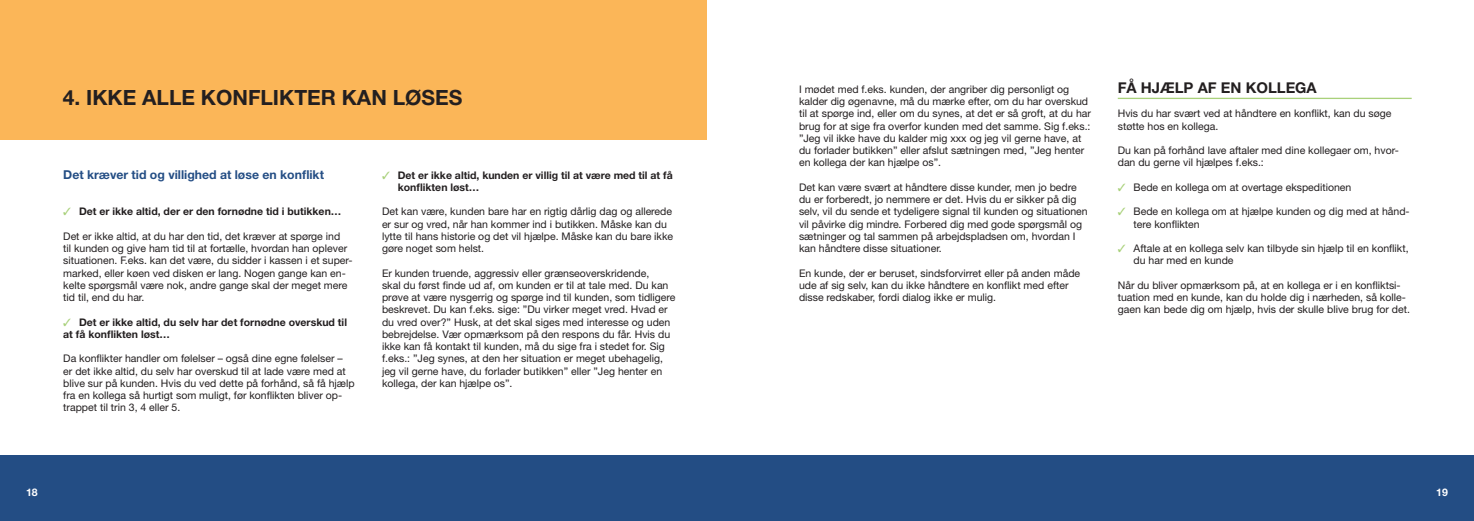
<style>
.page{position:relative;width:1474px;height:521px;background:#fff}
.page>*{position:absolute;margin:0;border:0;box-sizing:border-box;transform-origin:0 0}
.Afsnitsoverskrifter{font:700 21px "Helvetica Neue";color:#231f20}
.Underrubrik{font:700 14.88px "Helvetica Neue";color:#231f20}
.Mellemrubrik{font:700 12.25px "Helvetica Neue";color:#234d84}
.Brød{font:10.5px/12.2px "Helvetica Neue";color:#231f20}
.t1{font:700 10.5px/12.2px "Helvetica Neue";color:#231f20}
.t2{font:700 10.5px "Helvetica Neue";color:#fff}
.s1{color:#a9d17b}
</style>
<div class="page">
<div style="left:0;top:455px;width:1473px;height:66px;background:#234d84"></div>
<div style="left:0;top:0;width:706px;height:140px;background:#fbb658"></div>
<hr style="left:1117px;top:98px;width:294px;height:1px;background:#a9d17b">
<p class="Afsnitsoverskrifter" style="left:63px;top:85px;width:401px">4. IKKE ALLE KONFLIKTER KAN LØSES</p>
<p class="Mellemrubrik" style="left:63px;top:167px;width:262px">Det kræver tid og villighed at løse en konflikt</p>
<p class="t1" style="left:63px;top:205px;width:280px"><span class="s1">✓</span> Det er ikke altid, der er den fornødne tid i butikken…</p>
<p class="Brød" style="left:63px;top:230px;width:291px">Det er ikke altid, at du har den tid, det kræver at spørge ind<br>til kunden og give ham tid til at fortælle, hvordan han oplever situationen. F.eks. kan det være, du sidder i kassen i et super&shy;marked, eller køen ved disken er lang. Nogen gange kan en&shy;kelte spørgsmål være nok, andre gange skal der meget mere tid til, end du har.</p>
<p class="t1" style="left:63px;top:315px;width:285px"><span class="s1">✓</span> Det er ikke altid, du selv har det fornødne overskud til at få konflikten løst…</p>
<p class="Brød" style="left:63px;top:352px;width:293px">Da konflikter handler om følelser – også dine egne følelser – er det ikke altid, du selv har overskud til at lade være med at blive sur på kunden. Hvis du ved dette på forhånd, så få hjælp fra en kollega så hurtigt som muligt, før konflikten bliver op&shy;trappet til trin 3, 4 eller 5.</p>
<p class="t1" style="left:398px;top:168px;width:276px;text-indent:-16px"><span class="s1">✓</span> Det er ikke altid, kunden er villig til at være med til at få konflikten løst…</p>
<p class="Brød" style="left:382px;top:205px;width:292px">Det kan være, kunden bare har en rigtig dårlig dag og allerede er sur og vred, når han kommer ind i butikken. Måske kan du lytte til hans historie og det vil hjælpe. Måske kan du bare ikke gøre noget som helst.</p>
<p class="Brød" style="left:382px;top:267px;width:295px">Er kunden truende, aggressiv eller grænseoverskridende,<br>skal du først finde ud af, om kunden er til at tale med. Du kan prøve at være nysgerrig og spørge ind til kunden, som tidligere beskrevet. Du kan f.eks. sige: ”Du virker meget vred. Hvad er du vred over?” Husk, at det skal siges med interesse og uden bebrejdelse. Vær opmærksom på den respons du får. Hvis du ikke kan få kontakt til kunden, må du sige fra i stedet for. Sig f.eks.: ”Jeg synes, at den her situation er meget ubehagelig, jeg vil gerne have, du forlader butikken” eller ”Jeg henter en kollega, der kan hjælpe os”.</p>
<p class="Brød" style="left:799px;top:83px;width:293px">I mødet med f.eks. kunden, der angriber dig personligt og kalder dig øgenavne, må du mærke efter, om du har overskud til at spørge ind, eller om du synes, at det er så groft, at du har brug for at sige fra overfor kunden med det samme. Sig f.eks.: ”Jeg vil ikke have du kalder mig xxx og jeg vil gerne have, at du forlader butikken” eller afslut sætningen med, ”Jeg henter en kollega der kan hjælpe os”.</p>
<p class="Brød" style="left:799px;top:181px;width:290px">Det kan være svært at håndtere disse kunder, men jo bedre du er forberedt, jo nemmere er det. Hvis du er sikker på dig selv, vil du sende et tydeligere signal til kunden og situationen vil påvirke dig mindre. Forbered dig med gode spørgsmål og sætninger og tal sammen på arbejdspladsen om, hvordan I kan håndtere disse situationer.</p>
<p class="Brød" style="left:799px;top:267px;width:283px">En kunde, der er beruset, sindsforvirret eller på anden måde ude af sig selv, kan du ikke håndtere en konflikt med efter disse redskaber, fordi dialog ikke er mulig.</p>
<p class="Underrubrik" style="left:1117px;top:78px;width:200px">FÅ HJÆLP AF EN KOLLEGA</p>
<p class="Brød" style="left:1117px;top:107px;width:275px">Hvis du har svært ved at håndtere en konflikt, kan du søge støtte hos en kollega.</p>
<p class="Brød" style="left:1117px;top:144px;width:282px">Du kan på forhånd lave aftaler med dine kollegaer om, hvor&shy;dan du gerne vil hjælpes f.eks.:</p>
<p class="Brød" style="left:1117px;top:181px;width:235px"><span class="s1">✓</span> Bede en kollega om at overtage ekspeditionen</p>
<p class="Brød" style="left:1133px;top:205px;width:278px;text-indent:-16px"><span class="s1">✓</span> Bede en kollega om at hjælpe kunden og dig med at hånd&shy;tere konflikten</p>
<p class="Brød" style="left:1133px;top:242px;width:276px;text-indent:-16px"><span class="s1">✓</span> Aftale at en kollega selv kan tilbyde sin hjælp til en konflikt, du har med en kunde</p>
<p class="Brød" style="left:1117px;top:279px;width:294px">Når du bliver opmærksom på, at en kollega er i en konfliktsi&shy;tuation med en kunde, kan du holde dig i nærheden, så kolle&shy;gaen kan bede dig om hjælp, hvis der skulle blive brug for det.</p>
<p class="t2" style="left:26px;top:486px;width:13px">18</p>
<p class="t2" style="left:1436px;top:486px;width:13px">19</p>
</div>
